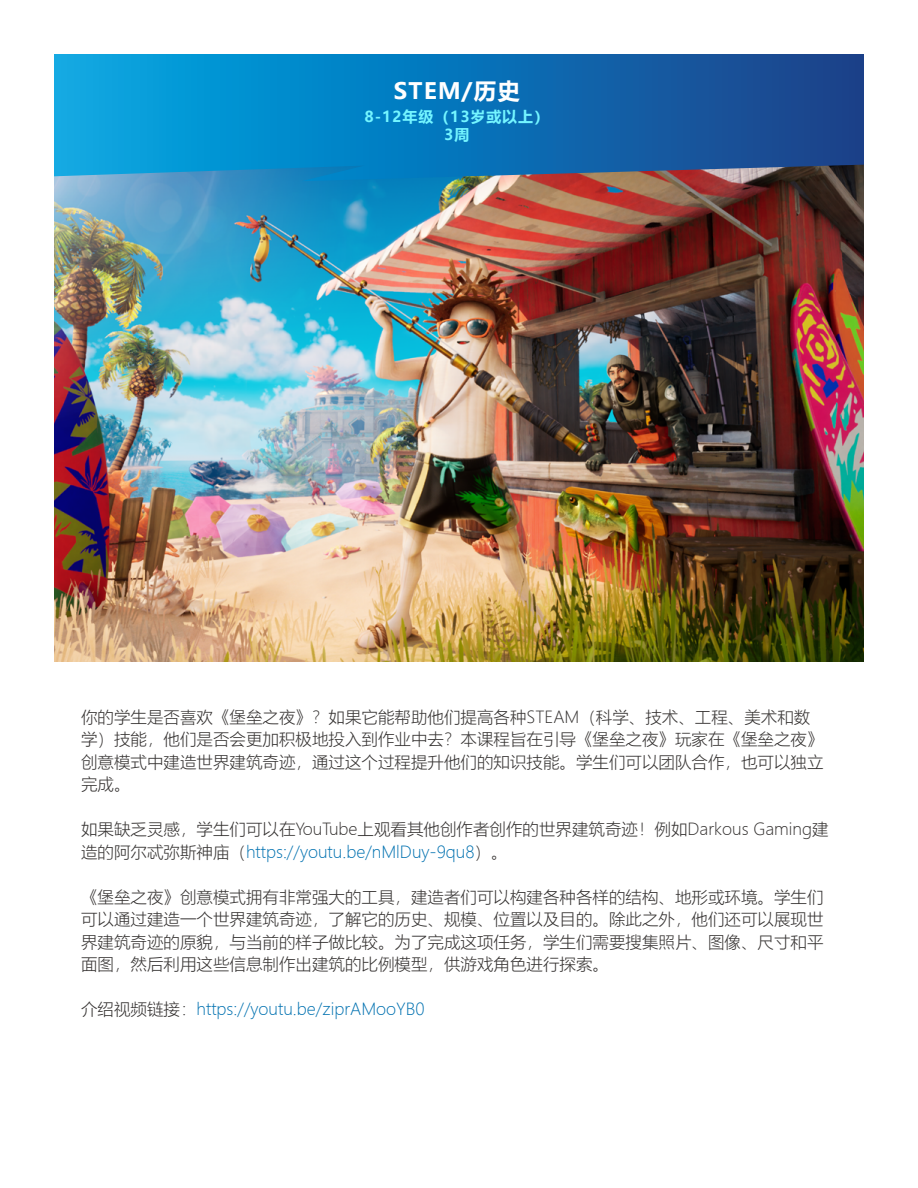
<style>
.page{position:relative;width:918px;height:1188px;background:#fff}
.page>*{position:absolute;margin:0;border:0;box-sizing:border-box;transform-origin:0 0}
.t1{font:700 22.5px "Microsoft Ya Hei";letter-spacing:.05em;color:#fff}
.t2{font:300 16.5px/22.5px "Microsoft Ya Hei";color:#353231}
.t3{font:300 16.5px "Microsoft Ya Hei";color:#0071b0}
.t4{font:700 15px/18px "Microsoft Ya Hei";letter-spacing:.06em;color:#74f5ff;text-align:center}
.s1{color:#0071b0}
.s2{color:#353231}
</style>
<div class="page">
<img style="left:54px;top:181px;width:810px;height:481px">
<svg style="left:54px;top:54px;width:810px;height:127px"></svg>
<h1 class="t1" style="left:394px;top:75px;width:127px">STEM/历史</h1>
<p class="t4" style="left:365px;top:107px;width:186px">8-12年级（13岁或以上）<br>3周</p>
<p class="t2" style="left:81px;top:705px;width:744px">你的学生是否喜欢《堡垒之夜》？如果它能帮助他们提高各种STEAM（科学、技术、工程、美术和数学）技能，他们是否会更加积极地投入到作业中去？本课程旨在引导《堡垒之夜》玩家在《堡垒之夜》创意模式中建造世界建筑奇迹，通过这个过程提升他们的知识技能。学生们可以团队合作，也可以独立完成。</p>
<p class="t2" style="left:81px;top:818px;width:749px">如果缺乏灵感，学生们可以在YouTube上观看其他创作者创作的世界建筑奇迹！例如Darkous Gaming建造的阿尔忒弥斯神庙（<span class="s1">https://youtu.be/nMlDuy-9qu8</span>）。</p>
<p class="t2" style="left:81px;top:885px;width:744px;text-align:justify">《堡垒之夜》创意模式拥有非常强大的工具，建造者们可以构建各种各样的结构、地形或环境。学生们可以通过建造一个世界建筑奇迹，了解它的历史、规模、位置以及目的。除此之外，他们还可以展现世界建筑奇迹的原貌，与当前的样子做比较。为了完成这项任务，学生们需要搜集照片、图像、尺寸和平面图，然后利用这些信息制作出建筑的比例模型，供游戏角色进行探索。</p>
<p class="t3" style="left:81px;top:999px;width:345px"><span class="s2">介绍视频链接：</span>https://youtu.be/ziprAMooYB0</p>
</div>
